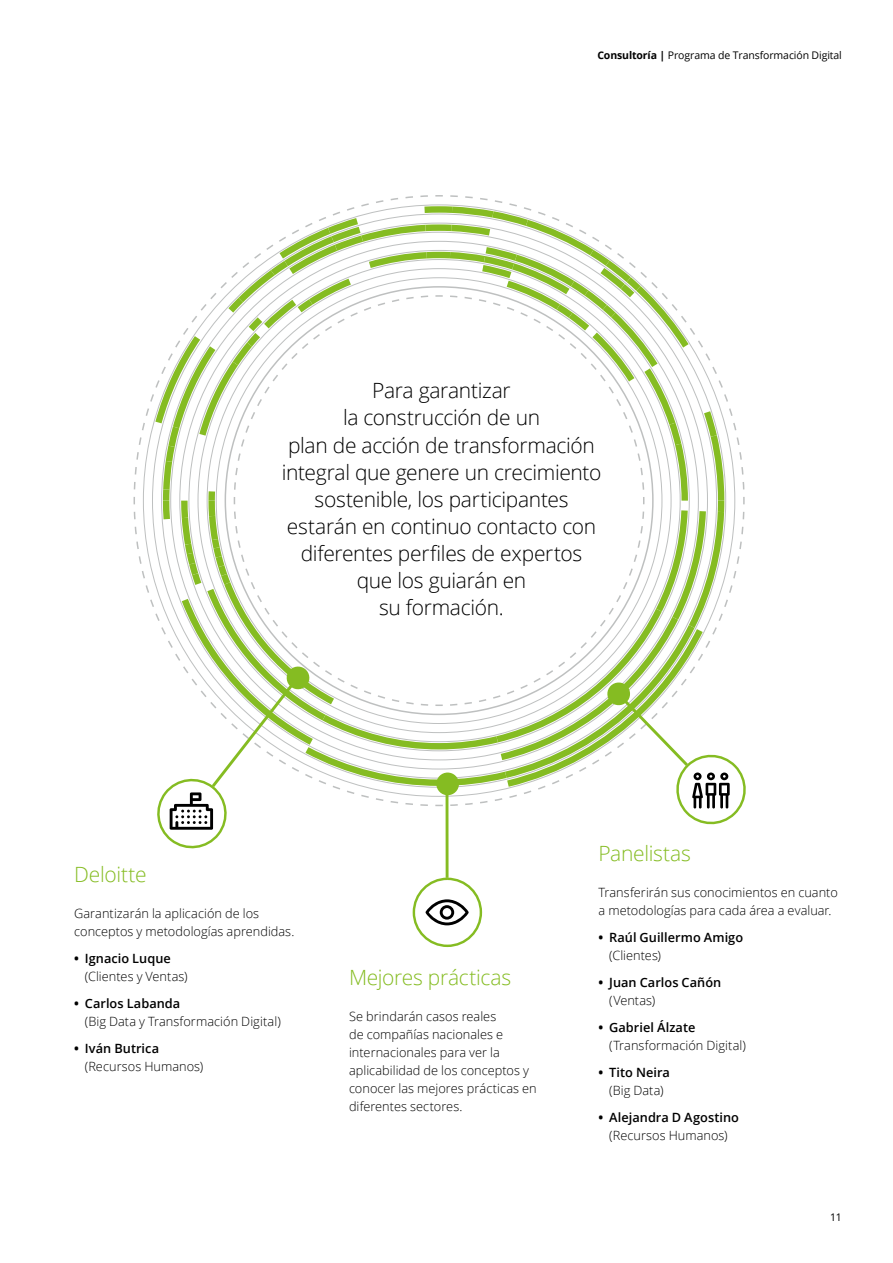
<style>
.page{position:relative;width:893px;height:1263px;background:#fff}
.page>*{position:absolute;margin:0;border:0;box-sizing:border-box;transform-origin:0 0}
.t1{font:300 21px/27px "Open Sans";letter-spacing:-.015em;color:#000;text-align:center}
.t2{font:300 21px "Open Sans";letter-spacing:-.015em;color:#85bc22}
.t3{font:300 12.75px/18px "Open Sans";letter-spacing:.005em;color:#000}
.t4{font:600 12.75px/18px "Open Sans";letter-spacing:.005em;color:#000}
.t5{font:10.5px "Open Sans";letter-spacing:-.01em;color:#000}
.s1{font-weight:700}
.s2{font-weight:600}
.s3{font-weight:300}
</style>
<div class="page">
<hr style="left:446px;top:782px;width:3px;height:96px;background:#85bc22">
<svg style="left:413px;top:877px;width:69px;height:70px"></svg>
<svg style="left:153px;top:206px;width:593px;height:647px"></svg>
<p class="t5" style="left:597px;top:48px;width:246px"><span class="s1">Consultoría |</span> Programa de Transformación Digital</p>
<p class="t1" style="left:282px;top:377px;width:321px">Para garantizar<br>la construcción de un<br>plan de acción de transformación integral que genere un crecimiento sostenible, los participantes estarán en continuo contacto con diferentes perfiles de expertos que los guiarán en<br>su formación.</p>
<h1 class="t2" style="left:74px;top:860px;width:74px">Deloitte</h1>
<p class="t3" style="left:74px;top:904px;width:222px">Garantizarán la aplicación de los conceptos y metodologías aprendidas.</p>
<p class="t3" style="left:85px;top:949px;width:104px;text-indent:-11px"><span class="s1">•</span> <span class="s2">Ignacio Luque </span>(Clientes y Ventas)</p>
<p class="t3" style="left:85px;top:994px;width:197px;text-indent:-11px"><span class="s1">•</span> <span class="s2">Carlos Labanda<br></span>(Big Data y Transformación Digital)</p>
<p class="t3" style="left:85px;top:1039px;width:120px;text-indent:-11px"><span class="s1">•</span> <span class="s2">Iván Butrica </span>(Recursos Humanos)</p>
<h1 class="t2" style="left:349px;top:963px;width:164px">Mejores prácticas</h1>
<p class="t3" style="left:349px;top:1007px;width:189px">Se brindarán casos reales<br>de compañías nacionales e internacionales para ver la aplicabilidad de los conceptos y conocer las mejores prácticas en diferentes sectores.</p>
<h1 class="t2" style="left:599px;top:839px;width:94px">Panelistas</h1>
<p class="t3" style="left:599px;top:883px;width:241px">Transferirán sus conocimientos en cuanto a metodologías para cada área a evaluar.</p>
<p class="t4" style="left:609px;top:928px;width:135px;text-indent:-11px"><span class="s1">•</span> Raúl Guillermo Amigo <span class="s3">(Clientes)</span></p>
<p class="t4" style="left:609px;top:973px;width:114px;text-indent:-11px"><span class="s1">•</span> Juan Carlos Cañón <span class="s3">(Ventas)</span></p>
<p class="t3" style="left:609px;top:1018px;width:138px;text-indent:-11px"><span class="s1">•</span> <span class="s2">Gabriel Álzate </span>(Transformación Digital)</p>
<p class="t4" style="left:599px;top:1063px;width:73px;text-align:center"><span class="s1">•</span> Tito Neira <span class="s3">(Big Data)</span></p>
<p class="t4" style="left:599px;top:1108px;width:142px;text-align:center"><span class="s1">•</span> Alejandra D Agostino <span class="s3">(Recursos Humanos)</span></p>
<p class="t5" style="left:830px;top:1210px;width:13px">11</p>
</div>
